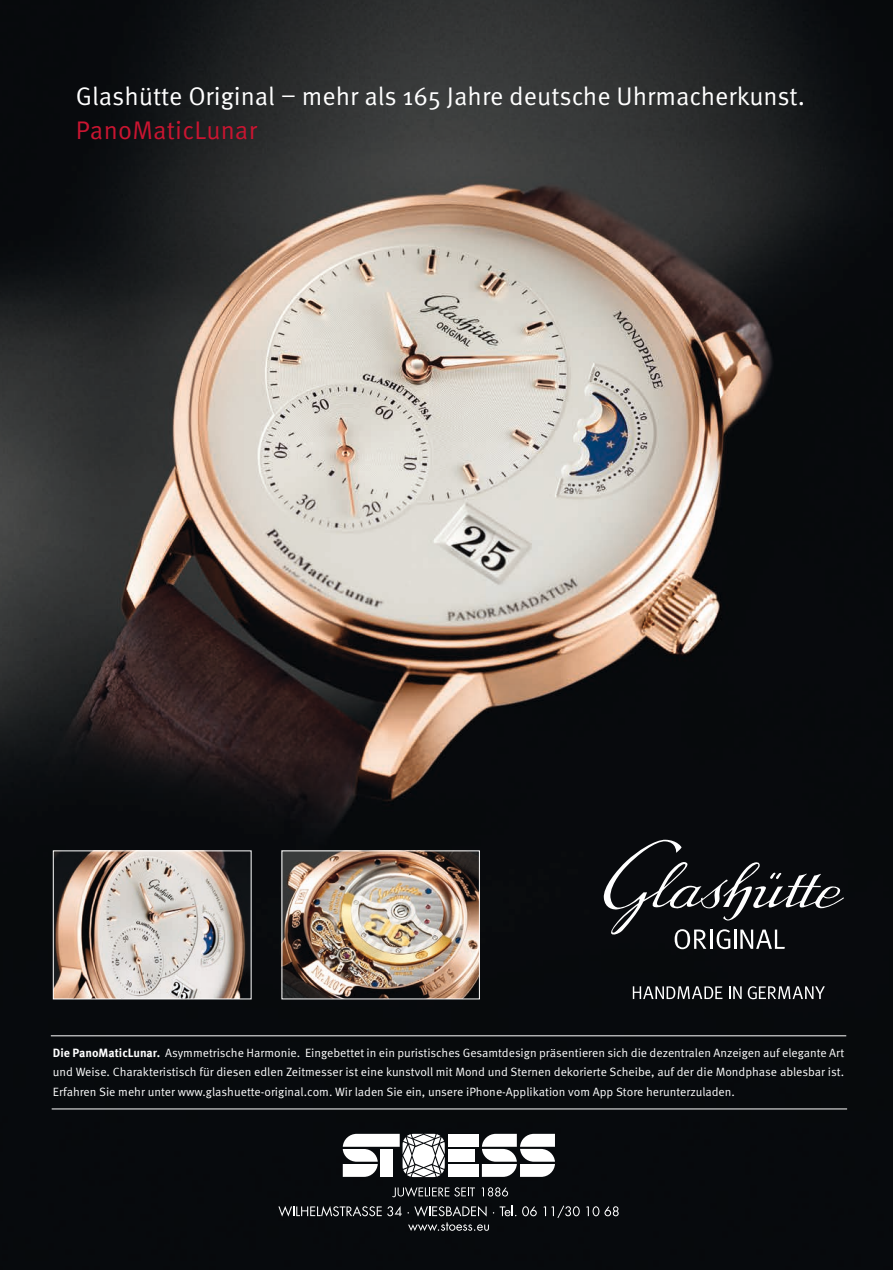
<style>
.page{position:relative;width:893px;height:1270px;background:#fff}
.page>*{position:absolute;margin:0;border:0;box-sizing:border-box;transform-origin:0 0}
.t1{font:25.5px "Meta OT";color:#fff}
.t2{font:25.5px "Meta OT";letter-spacing:.01em;color:#ca1531}
.t3{font:12px/19.5px "Meta OT";color:#fff;text-align:justify}
.s1{font-weight:700}
</style>
<div class="page">
<img style="left:0;top:0;width:893px;height:1269px">
<hr style="left:51px;top:1035px;width:795px;height:1px;background:#fff">
<img style="left:55px;top:852px;width:194px;height:145px">
<div style="left:53px;top:850px;width:198px;height:149px;border:1px solid #fff"></div>
<img style="left:283px;top:852px;width:195px;height:145px">
<div style="left:281px;top:850px;width:199px;height:149px;border:1px solid #fff"></div>
<svg style="left:633px;top:986px;width:89px;height:12px"></svg>
<svg style="left:729px;top:986px;width:12px;height:12px"></svg>
<svg style="left:747px;top:986px;width:78px;height:13px"></svg>
<svg style="left:603px;top:839px;width:241px;height:110px;background:#26282b"></svg>
<hr style="left:52px;top:1108px;width:795px;height:1px;background:#fff">
<svg style="left:408px;top:1222px;width:81px;height:8px"></svg>
<svg style="left:278px;top:1205px;width:208px;height:11px;background:#454749"></svg>
<svg style="left:493px;top:1205px;width:23px;height:11px"></svg>
<svg style="left:522px;top:1206px;width:15px;height:10px"></svg>
<svg style="left:543px;top:1205px;width:37px;height:12px"></svg>
<svg style="left:586px;top:1206px;width:32px;height:10px"></svg>
<div style="left:448px;top:1133px;width:31px;height:13px;background:#fff"></div>
<div style="left:448px;top:1163px;width:31px;height:13px;background:#fff"></div>
<div style="left:448px;top:1148px;width:26px;height:13px;background:#fff"></div>
<svg style="left:482px;top:1133px;width:73px;height:43px"></svg>
<svg style="left:343px;top:1133px;width:102px;height:43px"></svg>
<svg style="left:392px;top:1186px;width:83px;height:11px"></svg>
<svg style="left:481px;top:1187px;width:27px;height:9px"></svg>
<svg style="left:0;top:0;width:3px;height:5px"></svg>
<svg style="left:0;top:1266px;width:3px;height:4px"></svg>
<h1 class="t1" style="left:76px;top:81px;width:730px">Glashütte Original – mehr als 165 Jahre deutsche Uhrmacherkunst.</h1>
<h1 class="t2" style="left:76px;top:115px;width:182px">PanoMaticLunar</h1>
<p class="t3" style="left:53px;top:1042px;width:792px"><span class="s1">Die PanoMaticLunar.</span> Asymmetrische Harmonie. Eingebettet in ein puristisches Gesamtdesign präsentieren sich die dezentralen Anzeigen auf elegante Art und Weise. Charakteristisch für diesen edlen Zeitmesser ist eine kunstvoll mit Mond und Sternen dekorierte Scheibe, auf der die Mondphase ablesbar ist.<br>Erfahren Sie mehr unter www.glashuette-original.com. Wir laden Sie ein, unsere iPhone-Applikation vom App Store herunterzuladen.</p>
</div>
